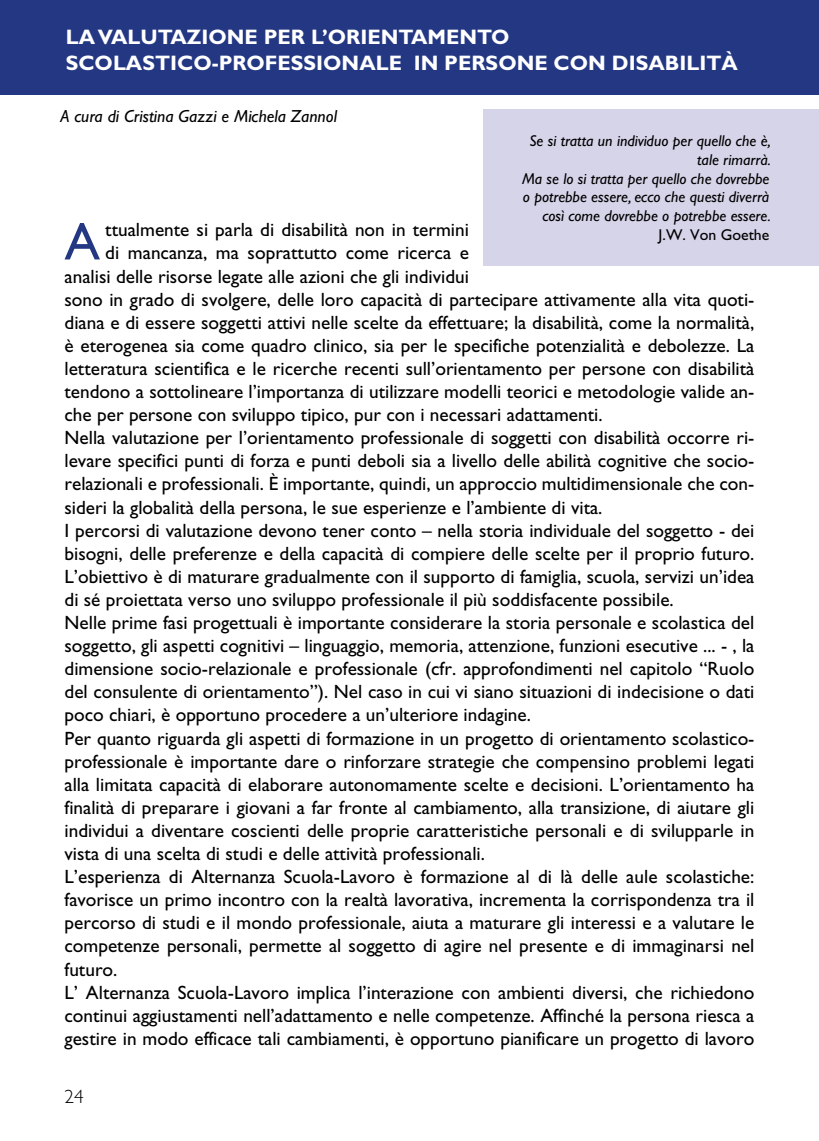
<style>
.page{position:relative;width:819px;height:1141px;background:#fff}
.page>*{position:absolute;margin:0;border:0;box-sizing:border-box;transform-origin:0 0}
.t1{font:53.2px "Gill Sans";color:#233783}
.t2{font:700 21px/25.2px "Gill Sans";color:#fff}
.t3{font:19.25px "Gill Sans";color:#000}
.t4{font:300 19.25px "Gill Sans";color:#000}
.t5{font:italic 17.5px "Gill Sans";color:#000}
.t6{font:italic 15.75px/18.9px "Gill Sans";color:#000;text-align:right}
.t7{font:15.75px "Gill Sans";color:#000}
</style>
<div class="page">
<div style="left:484px;top:109px;width:335px;height:156px;background:#d6d4e9"></div>
<div style="left:0;top:0;width:819px;height:94px;background:#233783"></div>
<p class="t2" style="left:66px;top:25px;width:673px">LA VALUTAZIONE PER L’ORIENTAMENTO<br>SCOLASTICO-PROFESSIONALE IN PERSONE CON DISABILITÀ</p>
<p class="t5" style="left:61px;top:106px;width:278px">A cura di Cristina Gazzi e Michela Zannol</p>
<p class="t6" style="left:522px;top:131px;width:250px">Se si tratta un individuo per quello che è, tale rimarrà.<br>Ma se lo si tratta per quello che dovrebbe o potrebbe essere, ecco che questi diverrà così come dovrebbe o potrebbe essere.</p>
<p class="t7" style="left:658px;top:226px;width:112px">J.W. Von Goethe</p>
<h1 class="t1" style="left:64px;top:211px;width:37px">A</h1>
<p class="t3" style="left:105px;top:219px;width:365px">ttualmente si parla di disabilità non in termini</p>
<p class="t3" style="left:105px;top:242px;width:365px">di mancanza, ma soprattutto come ricerca e</p>
<p class="t3" style="left:64px;top:265px;width:406px">analisi delle risorse legate alle azioni che gli individui</p>
<p class="t3" style="left:64px;top:288px;width:691px">sono in grado di svolgere, delle loro capacità di partecipare attivamente alla vita quoti-</p>
<p class="t3" style="left:64px;top:311px;width:691px">diana e di essere soggetti attivi nelle scelte da effettuare; la disabilità, come la normalità,</p>
<p class="t3" style="left:64px;top:334px;width:691px">è eterogenea sia come quadro clinico, sia per le specifiche potenzialità e debolezze. La</p>
<p class="t3" style="left:64px;top:357px;width:691px">letteratura scientifica e le ricerche recenti sull’orientamento per persone con disabilità</p>
<p class="t3" style="left:64px;top:381px;width:691px">tendono a sottolineare l’importanza di utilizzare modelli teorici e metodologie valide an-</p>
<p class="t3" style="left:64px;top:404px;width:539px">che per persone con sviluppo tipico, pur con i necessari adattamenti.</p>
<p class="t3" style="left:64px;top:427px;width:691px">Nella valutazione per l’orientamento professionale di soggetti con disabilità occorre ri-</p>
<p class="t3" style="left:64px;top:450px;width:691px">levare specifici punti di forza e punti deboli sia a livello delle abilità cognitive che socio-</p>
<p class="t3" style="left:64px;top:473px;width:691px">relazionali e professionali. È importante, quindi, un approccio multidimensionale che con-</p>
<p class="t3" style="left:64px;top:496px;width:539px">sideri la globalità della persona, le sue esperienze e l’ambiente di vita.</p>
<p class="t3" style="left:64px;top:519px;width:691px">I percorsi di valutazione devono tener conto – nella storia individuale del soggetto - dei</p>
<p class="t3" style="left:64px;top:542px;width:691px">bisogni, delle preferenze e della capacità di compiere delle scelte per il proprio futuro.</p>
<p class="t3" style="left:64px;top:565px;width:691px">L’obiettivo è di maturare gradualmente con il supporto di famiglia, scuola, servizi un’idea</p>
<p class="t3" style="left:64px;top:588px;width:610px">di sé proiettata verso uno sviluppo professionale il più soddisfacente possibile.</p>
<p class="t3" style="left:64px;top:612px;width:691px">Nelle prime fasi progettuali è importante considerare la storia personale e scolastica del</p>
<p class="t3" style="left:64px;top:635px;width:691px">soggetto, gli aspetti cognitivi – linguaggio, memoria, attenzione, funzioni esecutive ... - , la</p>
<p class="t3" style="left:64px;top:658px;width:691px">dimensione socio-relazionale e professionale (cfr. approfondimenti nel capitolo “Ruolo</p>
<p class="t3" style="left:64px;top:681px;width:691px">del consulente di orientamento”). Nel caso in cui vi siano situazioni di indecisione o dati</p>
<p class="t3" style="left:64px;top:704px;width:468px">poco chiari, è opportuno procedere a un’ulteriore indagine.</p>
<p class="t3" style="left:64px;top:727px;width:691px">Per quanto riguarda gli aspetti di formazione in un progetto di orientamento scolastico-</p>
<p class="t3" style="left:64px;top:750px;width:691px">professionale è importante dare o rinforzare strategie che compensino problemi legati</p>
<p class="t3" style="left:64px;top:773px;width:691px">alla limitata capacità di elaborare autonomamente scelte e decisioni. L’orientamento ha</p>
<p class="t3" style="left:64px;top:796px;width:691px">finalità di preparare i giovani a far fronte al cambiamento, alla transizione, di aiutare gli</p>
<p class="t3" style="left:64px;top:819px;width:691px">individui a diventare coscienti delle proprie caratteristiche personali e di svilupparle in</p>
<p class="t3" style="left:64px;top:843px;width:422px">vista di una scelta di studi e delle attività professionali.</p>
<p class="t3" style="left:64px;top:866px;width:691px">L’esperienza di Alternanza Scuola-Lavoro è formazione al di là delle aule scolastiche:</p>
<p class="t3" style="left:64px;top:889px;width:691px">favorisce un primo incontro con la realtà lavorativa, incrementa la corrispondenza tra il</p>
<p class="t3" style="left:64px;top:912px;width:691px">percorso di studi e il mondo professionale, aiuta a maturare gli interessi e a valutare le</p>
<p class="t3" style="left:64px;top:935px;width:691px">competenze personali, permette al soggetto di agire nel presente e di immaginarsi nel</p>
<p class="t3" style="left:64px;top:958px;width:54px">futuro.</p>
<p class="t3" style="left:64px;top:981px;width:691px">L’ Alternanza Scuola-Lavoro implica l’interazione con ambienti diversi, che richiedono</p>
<p class="t3" style="left:64px;top:1004px;width:691px">continui aggiustamenti nell’adattamento e nelle competenze. Affinché la persona riesca a</p>
<p class="t3" style="left:64px;top:1027px;width:691px">gestire in modo efficace tali cambiamenti, è opportuno pianificare un progetto di lavoro</p>
<p class="t4" style="left:64px;top:1086px;width:21px">24</p>
</div>
